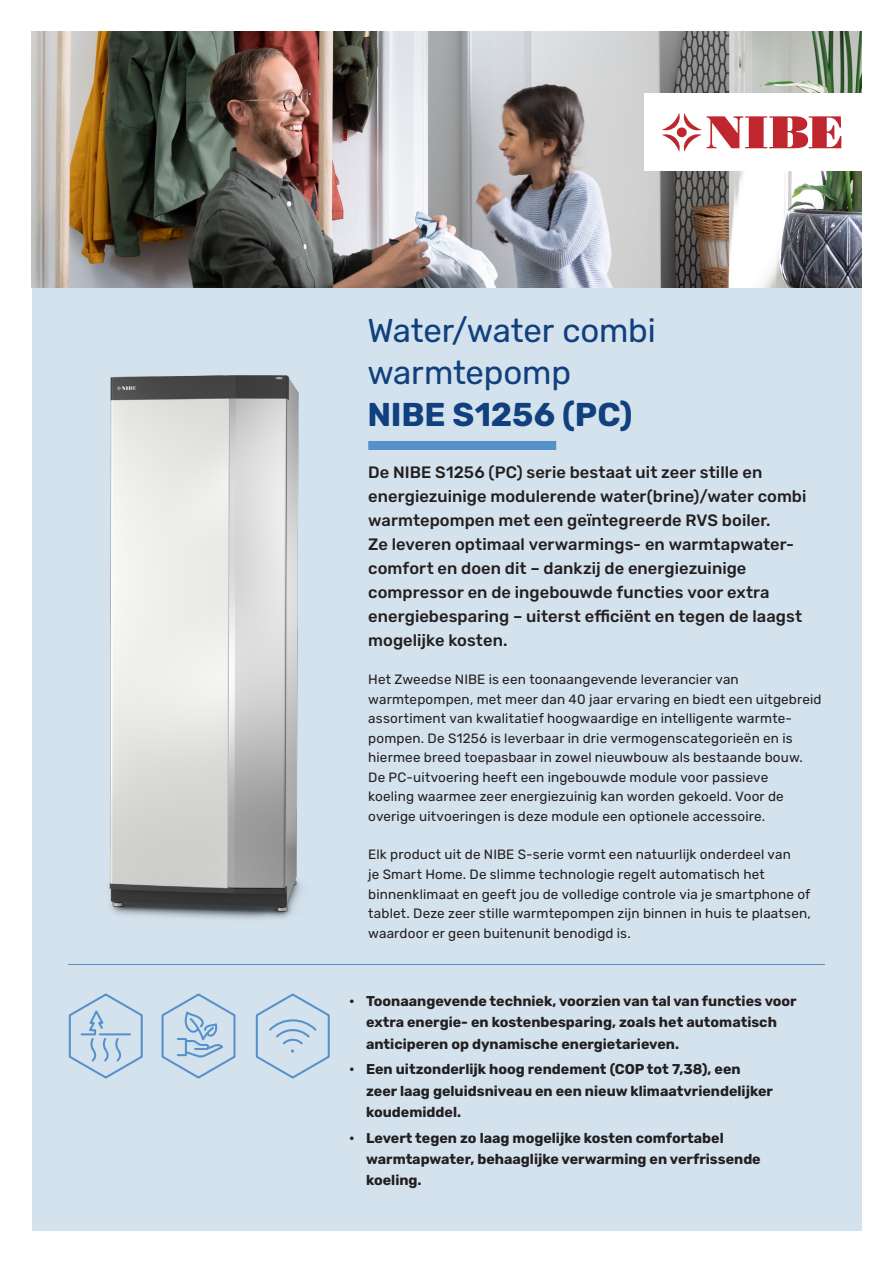
<style>
.page{position:relative;width:893px;height:1263px;background:#fff}
.page>*{position:absolute;margin:0;border:0;box-sizing:border-box;transform-origin:0 0}
.Heading_Product_Regular{font:33px/42px "Rubik";letter-spacing:-.005em;color:#10407e}
.Heading_Product_Bold{font:700 33px "Rubik";letter-spacing:-.005em;color:#10407e}
.Preamble{font:500 16.5px/24px "Rubik";letter-spacing:.005em;color:#231f20}
.t1{font:700 14.25px/21.3px "Rubik";color:#231f20}
.Body_copy{font:13.5px/19.5px "Rubik";letter-spacing:.01em;color:#231f20}
</style>
<div class="page">
<div style="left:32px;top:32px;width:829px;height:1199px;background:#d4e2ed"></div>
<img style="left:109px;top:375px;width:192px;height:544px">
<img style="left:32px;top:32px;width:829px;height:255px">
<svg style="left:68px;top:993px;width:75px;height:86px"></svg>
<svg style="left:161px;top:993px;width:75px;height:86px"></svg>
<svg style="left:255px;top:993px;width:75px;height:86px"></svg>
<hr style="left:68px;top:964px;width:757px;height:1px;background:#5691cc">
<div style="left:368px;top:441px;width:188px;height:9px;background:#5691cc"></div>
<div style="left:644px;top:94px;width:217px;height:77px;background:#fff"></div>
<svg style="left:662px;top:113px;width:179px;height:39px"></svg>
<p class="Heading_Product_Regular" style="left:367px;top:311px;width:290px">Water/water combi warmtepomp</p>
<p class="Heading_Product_Bold" style="left:367px;top:395px;width:267px">NIBE S1256 (PC)</p>
<p class="Preamble" style="left:368px;top:461px;width:440px">De NIBE S1256 (PC) serie bestaat uit zeer stille en energiezuinige modulerende water(brine)/water combi warmtepompen met een geïntegreerde RVS boiler.<br>Ze leveren optimaal verwarmings- en warmtapwater&shy;comfort en doen dit – dankzij de energiezuinige compressor en de ingebouwde functies voor extra energiebesparing – uiterst efficiënt en tegen de laagst mogelijke kosten.</p>
<p class="Body_copy" style="left:368px;top:670px;width:455px">Het Zweedse NIBE is een toonaangevende leverancier van warmtepompen, met meer dan 40 jaar ervaring en biedt een uitgebreid assortiment van kwalitatief hoogwaardige en intelligente warmte&shy;pompen. De S1256 is leverbaar in drie vermogenscategorieën en is hiermee breed toepasbaar in zowel nieuwbouw als bestaande bouw.<br>De PC-uitvoering heeft een ingebouwde module voor passieve<br>koeling waarmee zeer energiezuinig kan worden gekoeld. Voor de overige uitvoeringen is deze module een optionele accessoire.</p>
<p class="Body_copy" style="left:368px;top:846px;width:444px">Elk product uit de NIBE S-serie vormt een natuurlijk onderdeel van<br>je Smart Home. De slimme technologie regelt automatisch het binnenklimaat en geeft jou de volledige controle via je smartphone of tablet. Deze zeer stille warmtepompen zijn binnen in huis te plaatsen, waardoor er geen buitenunit benodigd is.</p>
<p class="t1" style="left:366px;top:990px;width:432px;text-indent:-17px">• Toonaangevende techniek, voorzien van tal van functies voor extra energie- en kostenbesparing, zoals het automatisch anticiperen op dynamische energietarieven.</p>
<p class="t1" style="left:366px;top:1058px;width:408px;text-indent:-17px">• Een uitzonderlijk hoog rendement (COP tot 7,38), een zeer laag geluidsniveau en een nieuw klimaatvriendelijker koudemiddel.</p>
<p class="t1" style="left:366px;top:1127px;width:396px;text-indent:-17px">• Levert tegen zo laag mogelijke kosten comfortabel warmtapwater, behaaglijke verwarming en verfrissende koeling.</p>
</div>
